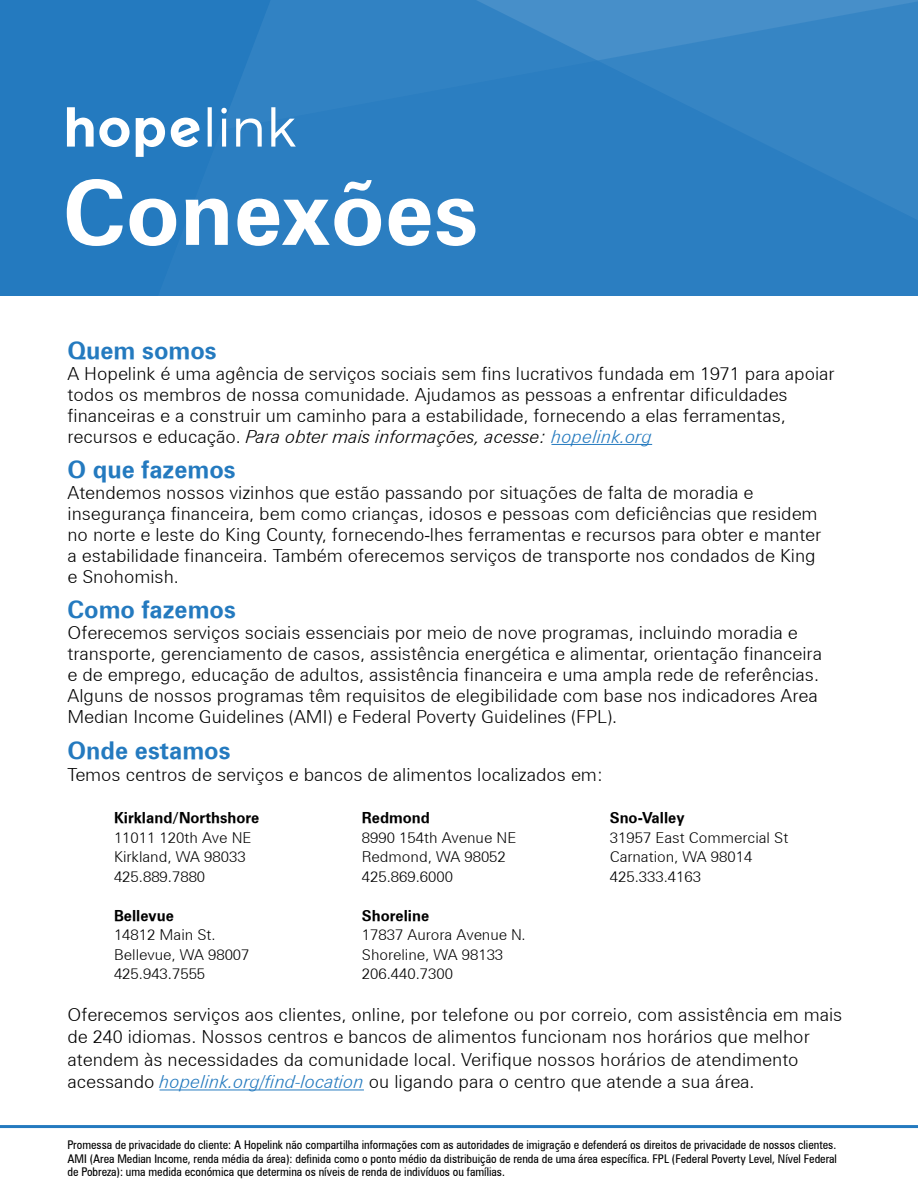
<style>
.page{position:relative;width:918px;height:1188px;background:#fff}
.page>*{position:absolute;margin:0;border:0;box-sizing:border-box;transform-origin:0 0}
.t1{font:90px "Zurich Bold BT";color:#fff}
.t2{font:24px "Zurich Bold BT";color:#247abf}
.t3{font:18px/21px "Zurich Light BT";color:#000}
.t4{font:18px "Zurich Light Italic BT";color:#000}
.t5{font:15px/19.5px "Zurich Light BT";color:#000}
.t6{font:15px "Zurich Bold BT";color:#000}
.t7{font:12px/13.5px "Zurich Condensed BT";color:#000;text-align:justify}
.s1{font-family:"Zurich Light BT"}
.s2{color:#247abf}
.s3{font-family:"Zurich Light Italic BT";color:#247abf}
</style>
<div class="page">
<svg style="left:272px;top:0;width:646px;height:296px;background:#2f81c2"></svg>
<div style="left:0;top:0;width:272px;height:296px;background:#247abf"></div>
<hr style="left:551px;top:444px;width:101px;height:1px;background:#247abf">
<hr style="left:160px;top:1090px;width:204px;height:1px;background:#247abf">
<svg style="left:208px;top:107px;width:88px;height:40px"></svg>
<svg style="left:67px;top:107px;width:133px;height:50px"></svg>
<hr style="left:0;top:1125px;width:918px;height:3px;background:#247abf">
<h1 class="t1" style="left:63px;top:158px;width:417px">Conexões</h1>
<h2 class="t2" style="left:68px;top:336px;width:151px">Quem somos</h2>
<p class="t3" style="left:68px;top:363px;width:769px">A Hopelink é uma agência de serviços sociais sem fins lucrativos fundada em 1971 para apoiar todos os membros de nossa comunidade. Ajudamos as pessoas a enfrentar dificuldades financeiras e a construir um caminho para a estabilidade, fornecendo a elas ferramentas,</p>
<p class="t4" style="left:68px;top:425px;width:586px"><span class="s1">recursos e educação.</span> Para obter mais informações, acesse: <span class="s2">hopelink.org</span></p>
<h2 class="t2" style="left:68px;top:455px;width:170px">O que fazemos</h2>
<p class="t3" style="left:68px;top:482px;width:755px">Atendemos nossos vizinhos que estão passando por situações de falta de moradia e insegurança financeira, bem como crianças, idosos e pessoas com deficiências que residem no norte e leste do King County, fornecendo-lhes ferramentas e recursos para obter e manter a estabilidade financeira. Também oferecemos serviços de transporte nos condados de King e Snohomish.</p>
<h2 class="t2" style="left:68px;top:595px;width:170px">Como fazemos</h2>
<p class="t3" style="left:68px;top:622px;width:756px">Oferecemos serviços sociais essenciais por meio de nove programas, incluindo moradia e transporte, gerenciamento de casos, assistência energética e alimentar, orientação financeira e de emprego, educação de adultos, assistência financeira e uma ampla rede de referências.<br>Alguns de nossos programas têm requisitos de elegibilidade com base nos indicadores Area Median Income Guidelines (AMI) e Federal Poverty Guidelines (FPL).</p>
<h2 class="t2" style="left:68px;top:735px;width:165px">Onde estamos</h2>
<p class="t3" style="left:68px;top:764px;width:537px">Temos centros de serviços e bancos de alimentos localizados em:</p>
<p class="t6" style="left:114px;top:809px;width:147px">Kirkland/Northshore</p>
<p class="t5" style="left:114px;top:828px;width:139px">11011 120th Ave NE<br>Kirkland, WA 98033<br>425.889.7880</p>
<p class="t6" style="left:114px;top:906px;width:62px">Bellevue</p>
<p class="t5" style="left:114px;top:925px;width:137px">14812 Main St.<br>Bellevue, WA 98007<br>425.943.7555</p>
<p class="t6" style="left:362px;top:809px;width:69px">Redmond</p>
<p class="t5" style="left:362px;top:828px;width:156px">8990 154th Avenue NE<br>Redmond, WA 98052<br>425.869.6000</p>
<p class="t6" style="left:362px;top:906px;width:69px">Shoreline</p>
<p class="t5" style="left:362px;top:925px;width:165px">17837 Aurora Avenue N.<br>Shoreline, WA 98133<br>206.440.7300</p>
<p class="t6" style="left:610px;top:809px;width:76px">Sno-Valley</p>
<p class="t5" style="left:610px;top:828px;width:180px">31957 East Commercial St<br>Carnation, WA 98014<br>425.333.4163</p>
<p class="t3" style="left:68px;top:1003px;width:776px;line-height:22.5px">Oferecemos serviços aos clientes, online, por telefone ou por correio, com assistência em mais de 240 idiomas. Nossos centros e bancos de alimentos funcionam nos horários que melhor atendem às necessidades da comunidade local. Verifique nossos horários de atendimento acessando <span class="s3">hopelink.org/find-location</span> ou ligando para o centro que atende a sua área.</p>
<p class="t7" style="left:68px;top:1138px;width:771px">Promessa de privacidade do cliente: A Hopelink não compartilha informações com as autoridades de imigração e defenderá os direitos de privacidade de nossos clientes.<br>AMI (Area Median Income, renda média da área): definida como o ponto médio da distribuição de renda de uma área específica. FPL (Federal Poverty Level, Nível Federal de Pobreza): uma medida económica que determina os níveis de renda de indivíduos ou famílias.</p>
</div>
